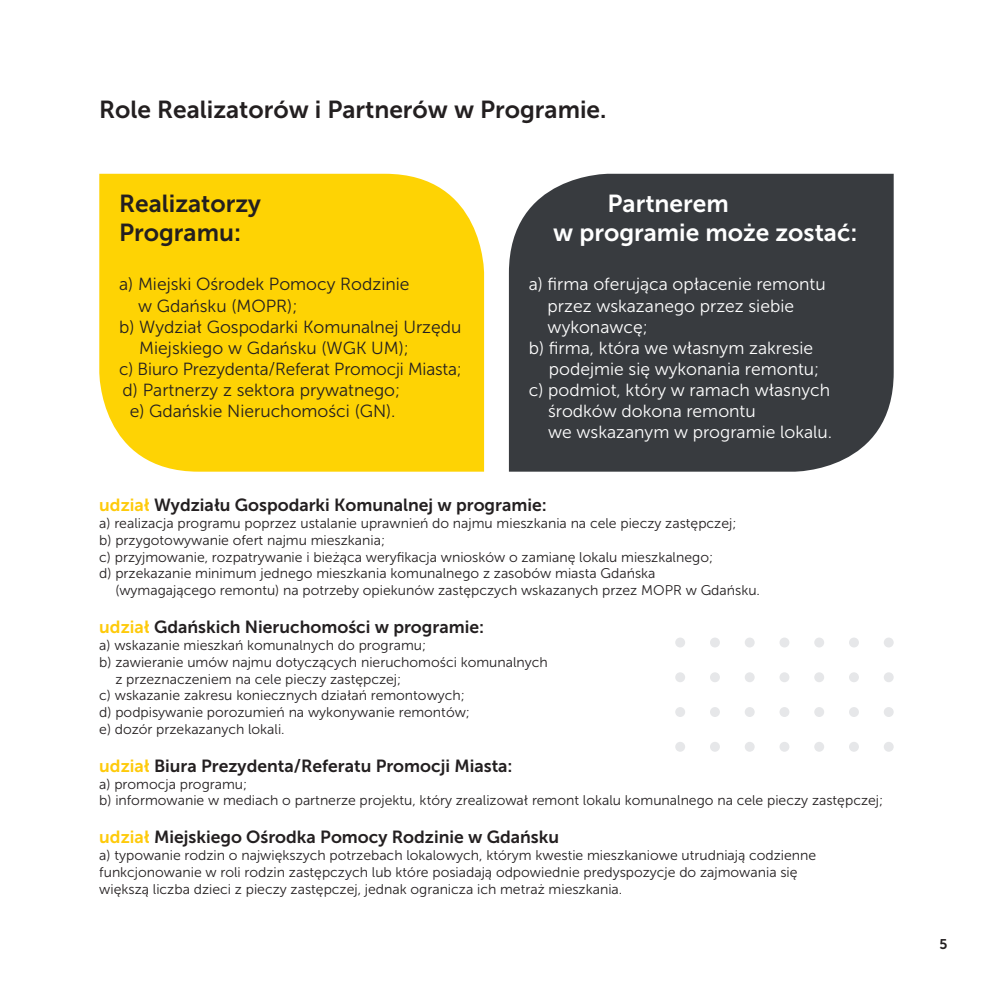
<style>
.page{position:relative;width:993px;height:993px;background:#fff}
.page>*{position:absolute;margin:0;border:0;box-sizing:border-box;transform-origin:0 0}
.t1{font:24.5px/29.4px "Museo Sans 700";color:#231f20}
.t2{font:24.5px/29.4px "Museo Sans 700";color:#fff}
.t3{font:17.5px "Museo Sans 300";color:#fff}
.t4{font:17.5px "Museo Sans 300";color:#231f20}
.t5{font:17.5px "Museo Sans 700";color:#231f20}
.t6{font:14px/16.8px "Museo Sans 300";color:#231f20}
.t7{font:14px "Museo Sans 700";color:#231f20}
.s1{color:#feca0a}
</style>
<div class="page">
<div style="left:508px;top:174px;width:385px;height:297px;background:#383b3f"></div>
<div style="left:99px;top:174px;width:385px;height:297px;background:#fed304"></div>
<div style="left:883px;top:741px;width:10px;height:10px;background:#e6e7e9;border-radius:50%"></div>
<div style="left:883px;top:672px;width:10px;height:10px;background:#e6e7e9;border-radius:50%"></div>
<div style="left:883px;top:706px;width:10px;height:10px;background:#e6e7e9;border-radius:50%"></div>
<div style="left:883px;top:637px;width:10px;height:10px;background:#e6e7e9;border-radius:50%"></div>
<div style="left:814px;top:741px;width:9px;height:10px;background:#e6e7e9;border-radius:50%"></div>
<div style="left:814px;top:672px;width:9px;height:10px;background:#e6e7e9;border-radius:50%"></div>
<div style="left:814px;top:706px;width:9px;height:10px;background:#e6e7e9;border-radius:50%"></div>
<div style="left:814px;top:637px;width:9px;height:10px;background:#e6e7e9;border-radius:50%"></div>
<div style="left:744px;top:741px;width:10px;height:10px;background:#e6e7e9;border-radius:50%"></div>
<div style="left:744px;top:672px;width:10px;height:10px;background:#e6e7e9;border-radius:50%"></div>
<div style="left:744px;top:706px;width:10px;height:10px;background:#e6e7e9;border-radius:50%"></div>
<div style="left:744px;top:637px;width:10px;height:10px;background:#e6e7e9;border-radius:50%"></div>
<div style="left:848px;top:741px;width:10px;height:10px;background:#e6e7e9;border-radius:50%"></div>
<div style="left:848px;top:672px;width:10px;height:10px;background:#e6e7e9;border-radius:50%"></div>
<div style="left:848px;top:706px;width:10px;height:10px;background:#e6e7e9;border-radius:50%"></div>
<div style="left:848px;top:637px;width:10px;height:10px;background:#e6e7e9;border-radius:50%"></div>
<div style="left:779px;top:741px;width:10px;height:10px;background:#e6e7e9;border-radius:50%"></div>
<div style="left:779px;top:672px;width:10px;height:10px;background:#e6e7e9;border-radius:50%"></div>
<div style="left:779px;top:706px;width:10px;height:10px;background:#e6e7e9;border-radius:50%"></div>
<div style="left:779px;top:637px;width:10px;height:10px;background:#e6e7e9;border-radius:50%"></div>
<div style="left:709px;top:741px;width:10px;height:10px;background:#e6e7e9;border-radius:50%"></div>
<div style="left:709px;top:672px;width:10px;height:10px;background:#e6e7e9;border-radius:50%"></div>
<div style="left:709px;top:706px;width:10px;height:10px;background:#e6e7e9;border-radius:50%"></div>
<div style="left:709px;top:637px;width:10px;height:10px;background:#e6e7e9;border-radius:50%"></div>
<div style="left:675px;top:741px;width:10px;height:10px;background:#e6e7e9;border-radius:50%"></div>
<div style="left:675px;top:672px;width:10px;height:10px;background:#e6e7e9;border-radius:50%"></div>
<div style="left:675px;top:706px;width:10px;height:10px;background:#e6e7e9;border-radius:50%"></div>
<div style="left:675px;top:637px;width:10px;height:10px;background:#e6e7e9;border-radius:50%"></div>
<h1 class="t1" style="left:99px;top:94px;width:508px">Role Realizatorów i Partnerów w Programie.</h1>
<h1 class="t1" style="left:119px;top:189px;width:143px">Realizatorzy<br>Programu:</h1>
<p class="t4" style="left:119px;top:275px;width:292px">a) Miejski Ośrodek Pomocy Rodzinie</p>
<p class="t4" style="left:138px;top:296px;width:161px">w Gdańsku (MOPR);</p>
<p class="t4" style="left:119px;top:317px;width:343px">b) Wydział Gospodarki Komunalnej Urzędu</p>
<p class="t4" style="left:139px;top:338px;width:271px">Miejskiego w Gdańsku (WGK UM);</p>
<p class="t4" style="left:119px;top:359px;width:344px">c) Biuro Prezydenta/Referat Promocji Miasta;</p>
<p class="t4" style="left:123px;top:380px;width:279px">d) Partnerzy z sektora prywatnego;</p>
<p class="t4" style="left:130px;top:401px;width:267px">e) Gdańskie Nieruchomości (GN).</p>
<h1 class="t2" style="left:553px;top:189px;width:305px;text-indent:54px">Partnerem<br>w programie może zostać:</h1>
<p class="t3" style="left:528px;top:275px;width:298px">a) firma oferująca opłacenie remontu</p>
<p class="t3" style="left:547px;top:296px;width:248px">przez wskazanego przez siebie</p>
<p class="t3" style="left:547px;top:317px;width:102px">wykonawcę;</p>
<p class="t3" style="left:528px;top:338px;width:286px">b) firma, która we własnym zakresie</p>
<p class="t3" style="left:548px;top:359px;width:272px">podejmie się wykonania remontu;</p>
<p class="t3" style="left:528px;top:380px;width:303px">c) podmiot, który w ramach własnych</p>
<p class="t3" style="left:548px;top:401px;width:209px">środków dokona remontu</p>
<p class="t3" style="left:548px;top:422px;width:285px">we wskazanym w programie lokalu.</p>
<p class="t5" style="left:99px;top:495px;width:449px"><span class="s1">udział</span> Wydziału Gospodarki Komunalnej w programie:</p>
<p class="t6" style="left:99px;top:514px;width:638px">a) realizacja programu poprzez ustalanie uprawnień do najmu mieszkania na cele pieczy zastępczej; b) przygotowywanie ofert najmu mieszkania;<br>c) przyjmowanie, rozpatrywanie i bieżąca weryfikacja wniosków o zamianę lokalu mieszkalnego;<br>d) przekazanie minimum jednego mieszkania komunalnego z zasobów miasta Gdańska</p>
<p class="t6" style="left:115px;top:582px;width:646px">(wymagającego remontu) na potrzeby opiekunów zastępczych wskazanych przez MOPR w Gdańsku.</p>
<p class="t5" style="left:99px;top:617px;width:386px"><span class="s1">udział</span> Gdańskich Nieruchomości w programie:</p>
<p class="t6" style="left:99px;top:636px;width:328px">a) wskazanie mieszkań komunalnych do programu;</p>
<p class="t6" style="left:99px;top:653px;width:450px">b) zawieranie umów najmu dotyczących nieruchomości komunalnych</p>
<p class="t6" style="left:115px;top:670px;width:287px">z przeznaczeniem na cele pieczy zastępczej;</p>
<p class="t6" style="left:99px;top:687px;width:367px">c) wskazanie zakresu koniecznych działań remontowych;</p>
<p class="t6" style="left:99px;top:703px;width:372px">d) podpisywanie porozumień na wykonywanie remontów;</p>
<p class="t6" style="left:99px;top:720px;width:187px">e) dozór przekazanych lokali.</p>
<p class="t5" style="left:99px;top:755px;width:415px"><span class="s1">udział</span> Biura Prezydenta/Referatu Promocji Miasta:</p>
<p class="t6" style="left:99px;top:775px;width:785px">a) promocja programu;<br>b) informowanie w mediach o partnerze projektu, który zrealizował remont lokalu komunalnego na cele pieczy zastępczej;</p>
<p class="t5" style="left:99px;top:827px;width:461px"><span class="s1">udział</span> Miejskiego Ośrodka Pomocy Rodzinie w Gdańsku</p>
<p class="t6" style="left:99px;top:846px;width:718px">a) typowanie rodzin o największych potrzebach lokalowych, którym kwestie mieszkaniowe utrudniają codzienne funkcjonowanie w roli rodzin zastępczych lub które posiadają odpowiednie predyspozycje do zajmowania się większą liczba dzieci z pieczy zastępczej, jednak ogranicza ich metraż mieszkania.</p>
<p class="t7" style="left:939px;top:935px;width:9px">5</p>
</div>
